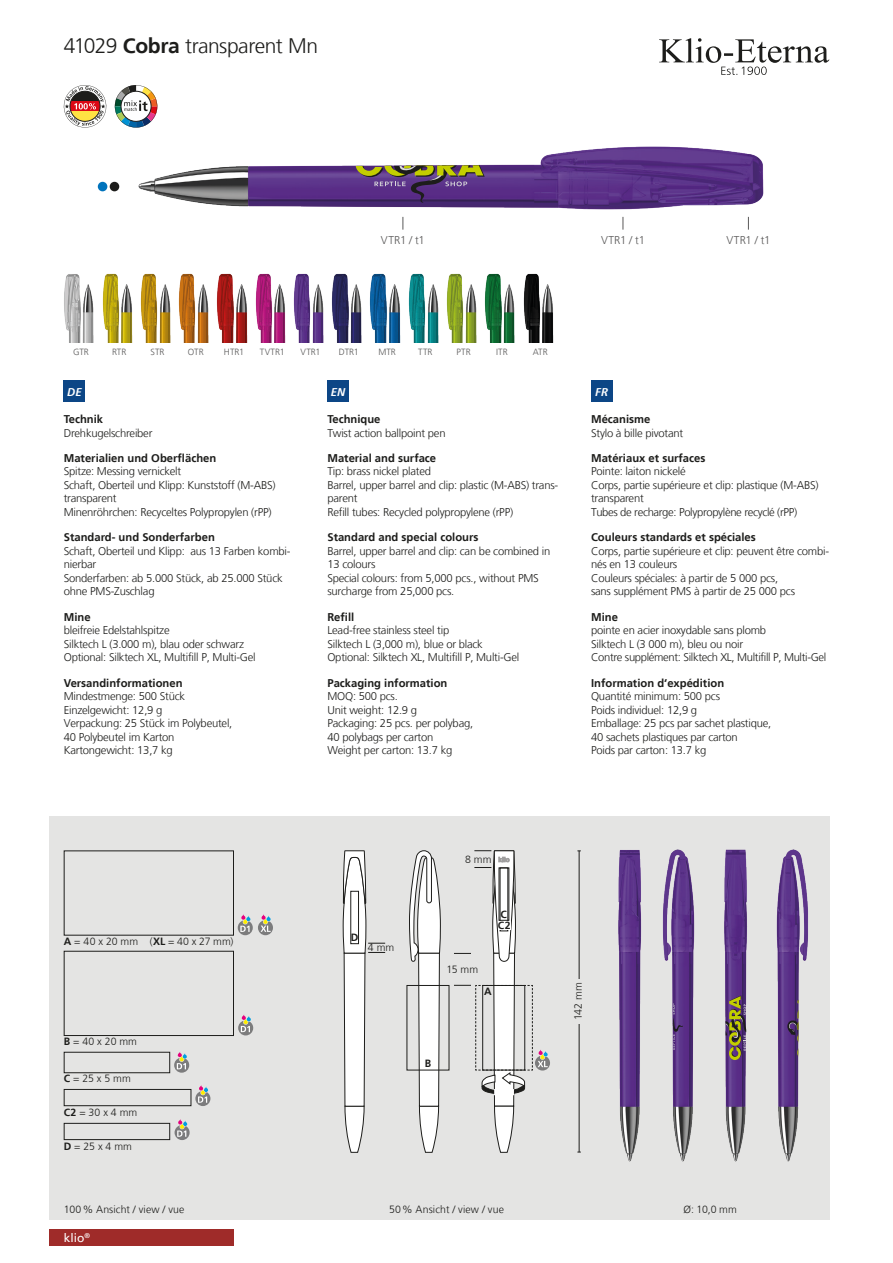
<style>
.page{position:relative;width:893px;height:1263px;background:#fff}
.page>*{position:absolute;margin:0;border:0;box-sizing:border-box;transform-origin:0 0}
.t1{font:300 21px "Frutiger LT";letter-spacing:-.025em;color:#1d1d1b}
.t2{font:12px "Frutiger";color:#fff}
.t3{font:300 11.25px/13.5px "Frutiger LT";letter-spacing:-.02em;color:#1d1d1b}
.t4{font:700 11.25px "Frutiger LT";color:#1d1d1b}
.t5{font:300 11.25px "Frutiger LT";letter-spacing:-.01em;color:#595858}
.t6{font:italic 700 11.25px "Frutiger";color:#fff}
.t7{font:300 10.65px "Frutiger LT";color:#1d1d1b}
.t8{font:300 10.5px "Frutiger LT";letter-spacing:.01em;color:#1d1d1b}
.t9{font:700 10.5px/11.6px "Frutiger LT";color:#1d1d1b}
.t10{font:300 9px "Frutiger LT";letter-spacing:.005em;color:#595858}
.s1{font-weight:700}
</style>
<div class="page">
<div style="left:49px;top:816px;width:780px;height:404px;background:#e4e4e3"></div>
<svg style="left:659px;top:38px;width:170px;height:37px"></svg>
<div style="left:49px;top:1229px;width:185px;height:17px;background:#9f2b29"></div>
<img style="left:64px;top:274px;width:16px;height:68px">
<img style="left:78px;top:277px;width:16px;height:65px">
<img style="left:102px;top:273px;width:16px;height:69px">
<img style="left:116px;top:277px;width:17px;height:65px">
<img style="left:140px;top:273px;width:16px;height:69px">
<img style="left:154px;top:277px;width:17px;height:65px">
<img style="left:179px;top:273px;width:15px;height:69px">
<img style="left:192px;top:277px;width:17px;height:65px">
<img style="left:217px;top:273px;width:16px;height:69px">
<img style="left:231px;top:277px;width:17px;height:65px">
<img style="left:255px;top:273px;width:16px;height:69px">
<img style="left:269px;top:277px;width:17px;height:65px">
<img style="left:293px;top:273px;width:16px;height:69px">
<img style="left:307px;top:277px;width:17px;height:65px">
<img style="left:332px;top:273px;width:16px;height:69px">
<img style="left:345px;top:277px;width:17px;height:65px">
<img style="left:370px;top:273px;width:16px;height:69px">
<img style="left:384px;top:277px;width:17px;height:65px">
<img style="left:408px;top:273px;width:16px;height:69px">
<img style="left:422px;top:277px;width:17px;height:65px">
<img style="left:446px;top:273px;width:16px;height:69px">
<img style="left:460px;top:277px;width:17px;height:65px">
<img style="left:485px;top:273px;width:16px;height:69px">
<img style="left:499px;top:277px;width:16px;height:65px">
<img style="left:523px;top:273px;width:16px;height:69px">
<img style="left:537px;top:277px;width:17px;height:65px">
<div style="left:591px;top:381px;width:21px;height:21px;background:#0c4686"></div>
<div style="left:327px;top:381px;width:22px;height:21px;background:#0c4686"></div>
<div style="left:64px;top:381px;width:21px;height:21px;background:#0c4686"></div>
<img style="left:138px;top:146px;width:626px;height:75px">
<div style="left:98px;top:182px;width:9px;height:9px;background:#0073bc;border-radius:50%"></div>
<div style="left:110px;top:182px;width:9px;height:9px;background:#1d1d1b;border-radius:50%"></div>
<svg style="left:402px;top:217px;width:1px;height:13px"></svg>
<svg style="left:623px;top:217px;width:1px;height:13px"></svg>
<svg style="left:748px;top:217px;width:1px;height:13px"></svg>
<hr style="left:579px;top:851px;width:1px;height:301px;background:#1d1d1b">
<div style="left:570px;top:979px;width:16px;height:45px;background:#e4e4e3"></div>
<div style="left:64px;top:1052px;width:106px;height:21px;border:1px solid #1d1d1b"></div>
<div style="left:64px;top:1089px;width:127px;height:17px;border:1px solid #1d1d1b"></div>
<div style="left:64px;top:1123px;width:106px;height:17px;border:1px solid #1d1d1b"></div>
<div style="left:64px;top:951px;width:170px;height:85px;border:1px solid #1d1d1b"></div>
<svg style="left:238px;top:1015px;width:15px;height:20px"></svg>
<svg style="left:174px;top:1052px;width:15px;height:21px"></svg>
<svg style="left:195px;top:1085px;width:15px;height:21px"></svg>
<svg style="left:175px;top:1119px;width:15px;height:21px"></svg>
<svg style="left:238px;top:914px;width:35px;height:21px"></svg>
<svg style="left:409px;top:850px;width:32px;height:303px"></svg>
<svg style="left:343px;top:850px;width:42px;height:303px"></svg>
<svg style="left:454px;top:850px;width:96px;height:303px"></svg>
<div style="left:494px;top:1089px;width:20px;height:6px;background:#fff"></div>
<img style="left:618px;top:849px;width:190px;height:313px">
<svg style="left:725px;top:995px;width:21px;height:65px"></svg>
<svg style="left:673px;top:1003px;width:10px;height:47px"></svg>
<svg style="left:787px;top:1000px;width:12px;height:59px"></svg>
<svg style="left:355px;top:165px;width:130px;height:38px;background:#644969"></svg>
<svg style="left:64px;top:85px;width:42px;height:43px"></svg>
<svg style="left:115px;top:85px;width:42px;height:43px"></svg>
<h1 class="t1" style="left:64px;top:34px;width:256px">41029 <span class="s1">Cobra</span> transparent Mn</h1>
<p class="t5" style="left:381px;top:234px;width:45px">VTR1 / t1</p>
<p class="t5" style="left:601px;top:234px;width:45px">VTR1 / t1</p>
<p class="t5" style="left:726px;top:234px;width:45px">VTR1 / t1</p>
<p class="t10" style="left:73px;top:347px;width:17px">GTR</p>
<p class="t10" style="left:112px;top:347px;width:16px">RTR</p>
<p class="t10" style="left:150px;top:347px;width:16px">STR</p>
<p class="t10" style="left:188px;top:347px;width:17px">OTR</p>
<p class="t10" style="left:224px;top:347px;width:22px">HTR1</p>
<p class="t10" style="left:260px;top:347px;width:26px">TVTR1</p>
<p class="t10" style="left:301px;top:347px;width:21px">VTR1</p>
<p class="t10" style="left:339px;top:347px;width:21px">DTR1</p>
<p class="t10" style="left:378px;top:347px;width:19px">MTR</p>
<p class="t10" style="left:418px;top:347px;width:16px">TTR</p>
<p class="t10" style="left:457px;top:347px;width:16px">PTR</p>
<p class="t10" style="left:496px;top:347px;width:13px">ITR</p>
<p class="t10" style="left:533px;top:347px;width:17px">ATR</p>
<p class="t6" style="left:67px;top:386px;width:16px">DE</p>
<p class="t6" style="left:331px;top:386px;width:16px">EN</p>
<p class="t6" style="left:595px;top:386px;width:14px">FR</p>
<p class="t4" style="left:64px;top:412px;width:41px">Technik</p>
<p class="t3" style="left:64px;top:426px;width:90px">Drehkugelschreiber</p>
<p class="t4" style="left:64px;top:451px;width:154px">Materialien und Oberflächen</p>
<p class="t3" style="left:64px;top:465px;width:213px">Spitze: Messing vernickelt<br>Schaft, Oberteil und Klipp: Kunststoff (M-ABS) transparent<br>Minenröhrchen: Recyceltes Polypropylen (rPP)</p>
<p class="t4" style="left:64px;top:531px;width:153px">Standard- und Sonderfarben</p>
<p class="t3" style="left:64px;top:544px;width:228px">Schaft, Oberteil und Klipp: aus 13 Farben kombi&shy;nierbar<br>Sonderfarben: ab 5.000 Stück, ab 25.000 Stück ohne PMS-Zuschlag</p>
<p class="t4" style="left:64px;top:610px;width:28px">Mine</p>
<p class="t3" style="left:64px;top:624px;width:193px">bleifreie Edelstahlspitze<br>Silktech L (3.000 m), blau oder schwarz<br>Optional: Silktech XL, Multifill P, Multi-Gel</p>
<p class="t4" style="left:64px;top:676px;width:120px">Versandinformationen</p>
<p class="t3" style="left:64px;top:690px;width:170px">Mindestmenge: 500 Stück<br>Einzelgewicht: 12,9 g<br>Verpackung: 25 Stück im Polybeutel,<br>40 Polybeutel im Karton<br>Kartongewicht: 13,7 kg</p>
<p class="t4" style="left:327px;top:412px;width:55px">Technique</p>
<p class="t3" style="left:327px;top:426px;width:120px">Twist action ballpoint pen</p>
<p class="t4" style="left:327px;top:451px;width:110px">Material and surface</p>
<p class="t3" style="left:327px;top:465px;width:232px">Tip: brass nickel plated<br>Barrel, upper barrel and clip: plastic (M-ABS) trans&shy;parent<br>Refill tubes: Recycled polypropylene (rPP)</p>
<p class="t4" style="left:327px;top:531px;width:153px">Standard and special colours</p>
<p class="t3" style="left:327px;top:544px;width:224px">Barrel, upper barrel and clip: can be combined in 13 colours<br>Special colours: from 5,000 pcs., without PMS surcharge from 25,000 pcs.</p>
<p class="t4" style="left:327px;top:610px;width:28px">Refill</p>
<p class="t3" style="left:327px;top:624px;width:193px">Lead-free stainless steel tip<br>Silktech L (3,000 m), blue or black<br>Optional: Silktech XL, Multifill P, Multi-Gel</p>
<p class="t4" style="left:327px;top:676px;width:122px">Packaging information</p>
<p class="t3" style="left:327px;top:690px;width:147px">MOQ: 500 pcs.<br>Unit weight: 12.9 g<br>Packaging: 25 pcs. per polybag,<br>40 polybags per carton<br>Weight per carton: 13.7 kg</p>
<p class="t4" style="left:591px;top:412px;width:61px">Mécanisme</p>
<p class="t3" style="left:591px;top:426px;width:94px">Stylo à bille pivotant</p>
<p class="t4" style="left:591px;top:451px;width:116px">Matériaux et surfaces</p>
<p class="t3" style="left:591px;top:465px;width:229px">Pointe: laiton nickelé<br>Corps, partie supérieure et clip: plastique (M-ABS) transparent<br>Tubes de recharge: Polypropylène recyclé (rPP)</p>
<p class="t4" style="left:591px;top:531px;width:166px">Couleurs standards et spéciales</p>
<p class="t3" style="left:591px;top:544px;width:240px">Corps, partie supérieure et clip: peuvent être combi&shy;nés en 13 couleurs<br>Couleurs spéciales: à partir de 5 000 pcs,<br>sans supplément PMS à partir de 25 000 pcs</p>
<p class="t4" style="left:591px;top:610px;width:28px">Mine</p>
<p class="t3" style="left:591px;top:624px;width:237px">pointe en acier inoxydable sans plomb<br>Silktech L (3 000 m), bleu ou noir<br>Contre supplément: Silktech XL, Multifill P, Multi-Gel</p>
<p class="t4" style="left:591px;top:676px;width:135px">Information d‘expédition</p>
<p class="t3" style="left:591px;top:690px;width:182px">Quantité minimum: 500 pcs<br>Poids individuel: 12,9 g<br>Emballage: 25 pcs par sachet plastique,<br>40 sachets plastiques par carton<br>Poids par carton: 13.7 kg</p>
<p class="t8" style="left:64px;top:935px;width:171px"><span class="s1">A</span> = 40 x 20 mm (<span class="s1">XL</span> = 40 x 27 mm)</p>
<p class="t8" style="left:64px;top:1036px;width:75px"><span class="s1">B</span> = 40 x 20 mm</p>
<p class="t8" style="left:64px;top:1073px;width:68px"><span class="s1">C</span> = 25 x 5 mm</p>
<p class="t8" style="left:64px;top:1106px;width:75px"><span class="s1">C2</span> = 30 x 4 mm</p>
<p class="t8" style="left:64px;top:1140px;width:70px"><span class="s1">D</span> = 25 x 4 mm</p>
<p class="t9" style="left:351px;top:932px;width:9px">D</p>
<p class="t8" style="left:368px;top:942px;width:28px">4 mm</p>
<p class="t8" style="left:465px;top:853px;width:28px">8 mm</p>
<p class="t8" style="left:446px;top:963px;width:33px">15 mm</p>
<p class="t9" style="left:498px;top:908px;width:14px">C<br>C2</p>
<p class="t9" style="left:484px;top:985px;width:9px">A</p>
<p class="t9" style="left:425px;top:1057px;width:8px">B</p>
<p class="t7" style="left:572px;top:1020px;width:39px;rotate:-90deg">142 mm</p>
<p class="t8" style="left:64px;top:1204px;width:122px">100% Ansicht / view / vue</p>
<p class="t8" style="left:389px;top:1204px;width:116px">50% Ansicht / view / vue</p>
<p class="t8" style="left:683px;top:1204px;width:55px">Ø: 10,0 mm</p>
<p class="t2" style="left:64px;top:1231px;width:28px">klio<sup>®</sup></p>
</div>
